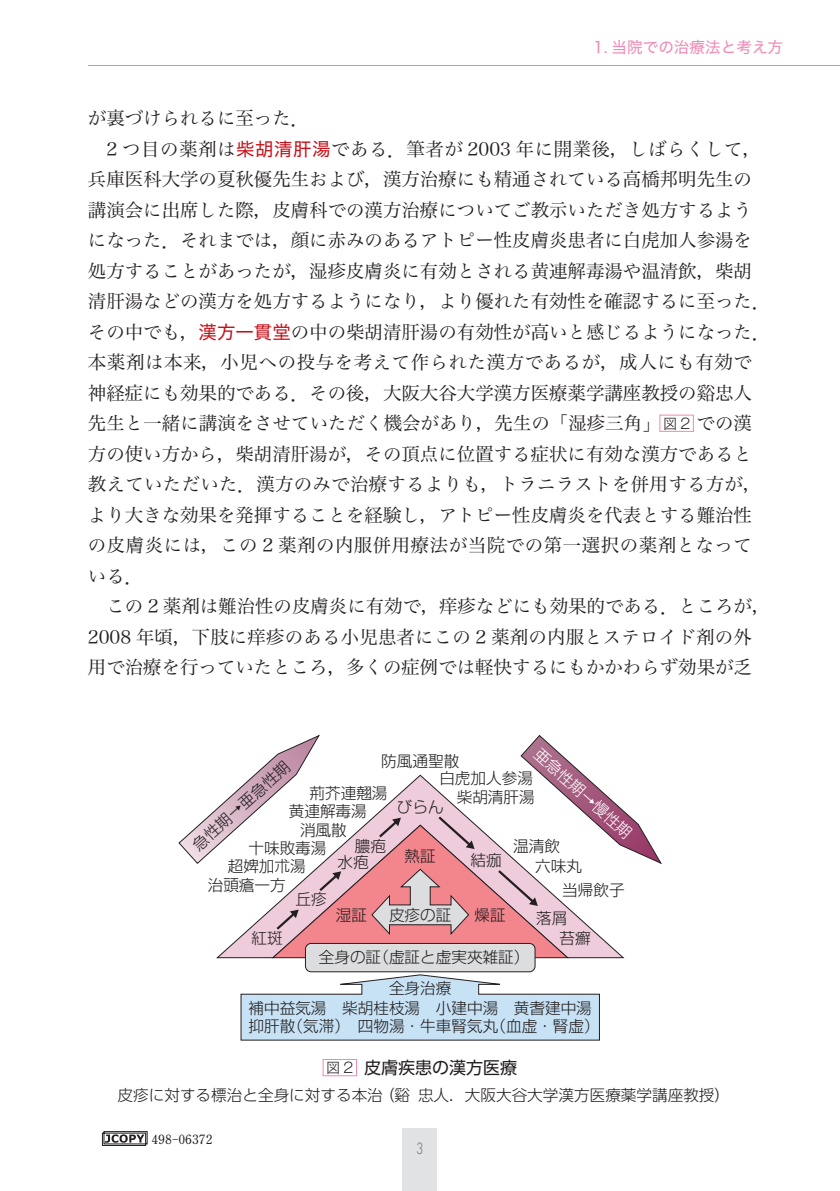
<style>
.page{position:relative;width:840px;height:1191px;background:#fff}
.page>*{position:absolute;margin:0;border:0;box-sizing:border-box;transform-origin:0 0}
.t1{font:18.4px "Hira Min Pro W3";color:#231f20}
.t2{font:18.4px "Hira Min Pro W3";letter-spacing:.03em;color:#231f20}
.t3{font:17px "UD Shin Go Pr 6";color:#231f20}
.t4{font:300 17px "Futura PT";color:#636366;scale:.8 1}
.t5{font:300 15.6px/19px "Shin Go Pr 5";color:#231f20}
.t6{font:300 15.6px "UD Shin Go Pr 6";color:#231f20}
.t7{font:15.6px "Hira Kaku Pro N W4";color:#f287b6}
.t8{font:300 15.6px "Shin Go Pr 5";color:#fff}
.t9{font:700 12.8px "Futo Min A101 Pr 6";color:#231f20}
.s1{font-family:"Hira Kaku Pro N W4";color:#c4121a}
.s2{font-family:"Gothic MB101 Pr 6";font-weight:300;font-size:14.2px}
</style>
<div class="page">
<svg style="left:102px;top:1131px;width:46px;height:15px"></svg>
<div style="left:403px;top:1128px;width:34px;height:63px;background:#e1e2e4"></div>
<hr style="left:88px;top:65px;width:751px;height:1px;background:#a8a9ad">
<div style="left:659px;top:415px;width:34px;height:17px;border:1px solid #f287b6"></div>
<div style="left:322px;top:1059px;width:35px;height:17px;border:1px solid #f287b6"></div>
<svg style="left:240px;top:974px;width:359px;height:66px"></svg>
<div style="left:305px;top:943px;width:229px;height:28px;background:#dcdddf;border-radius:6px"></div>
<div style="left:305px;top:943px;width:230px;height:29px;border:1px solid #231f20;border-radius:6px"></div>
<svg style="left:178px;top:734px;width:484px;height:224px"></svg>
<p class="t7" style="left:593px;top:34px;width:191px">1. 当院での治療法と考え方</p>
<p class="t1" style="left:88px;top:103px;width:223px">が裏づけられるに至った．</p>
<p class="t2" style="left:106px;top:133px;width:655px">2 つ目の薬剤は<span class="s1">柴胡清肝湯</span>である．筆者が 2003 年に開業後，しばらくして，</p>
<p class="t1" style="left:88px;top:164px;width:665px">兵庫医科大学の夏秋優先生および，漢方治療にも精通されている高橋邦明先生の</p>
<p class="t1" style="left:88px;top:194px;width:665px">講演会に出席した際，皮膚科での漢方治療についてご教示いただき処方するよう</p>
<p class="t1" style="left:88px;top:225px;width:665px">になった．それまでは，顔に赤みのあるアトピー性皮膚炎患者に白虎加人参湯を</p>
<p class="t1" style="left:88px;top:255px;width:665px">処方することがあったが，湿疹皮膚炎に有効とされる黄連解毒湯や温清飲，柴胡</p>
<p class="t1" style="left:88px;top:286px;width:683px">清肝湯などの漢方を処方するようになり，より優れた有効性を確認するに至った．</p>
<p class="t1" style="left:88px;top:316px;width:683px">その中でも，<span class="s1">漢方一貫堂</span>の中の柴胡清肝湯の有効性が高いと感じるようになった．</p>
<p class="t2" style="left:88px;top:347px;width:665px">本薬剤は本来，小児への投与を考えて作られた漢方であるが，成人にも有効で</p>
<p class="t1" style="left:88px;top:377px;width:665px">神経症にも効果的である．その後，大阪大谷大学漢方医療薬学講座教授の谿忠人</p>
<p class="t1" style="left:88px;top:407px;width:665px">先生と一緒に講演をさせていただく機会があり，先生の「湿疹三角」<span class="s2">図 2</span> での漢</p>
<p class="t1" style="left:88px;top:438px;width:665px">方の使い方から，柴胡清肝湯が，その頂点に位置する症状に有効な漢方であると</p>
<p class="t1" style="left:88px;top:468px;width:674px">教えていただいた．漢方のみで治療するよりも，トラニラストを併用する方が，</p>
<p class="t1" style="left:88px;top:499px;width:665px">より大きな効果を発揮することを経験し，アトピー性皮膚炎を代表とする難治性</p>
<p class="t2" style="left:88px;top:529px;width:665px">の皮膚炎には，この 2 薬剤の内服併用療法が当院での第一選択の薬剤となって</p>
<p class="t1" style="left:88px;top:560px;width:57px">いる．</p>
<p class="t1" style="left:106px;top:590px;width:665px">この 2 薬剤は難治性の皮膚炎に有効で，痒疹などにも効果的である．ところが，</p>
<p class="t1" style="left:88px;top:621px;width:665px">2008 年頃，下肢に痒疹のある小児患者にこの 2 薬剤の内服とステロイド剤の外</p>
<p class="t1" style="left:88px;top:651px;width:665px">用で治療を行っていたところ，多くの症例では軽快するにもかかわらず効果が乏</p>
<p class="t8" style="left:545px;top:742px;width:126px;rotate:42deg">亜急性期→慢性期</p>
<p class="t5" style="left:187px;top:839px;width:126px;rotate:-42deg">急性期→亜急性期</p>
<p class="t5" style="left:381px;top:750px;width:79px">防風通聖散</p>
<p class="t5" style="left:439px;top:767px;width:95px">白虎加人参湯</p>
<p class="t5" style="left:309px;top:782px;width:79px">荊芥連翹湯</p>
<p class="t5" style="left:337px;top:836px;width:50px;line-height:16px;text-indent:17px">膿疱水疱</p>
<p class="t5" style="left:295px;top:888px;width:33px">丘疹</p>
<p class="t5" style="left:456px;top:786px;width:79px">柴胡清肝湯</p>
<p class="t5" style="left:535px;top:834px;width:48px;line-height:19.6px;text-indent:-22px">温清飲<br>六味丸</p>
<p class="t5" style="left:562px;top:879px;width:64px">当帰飲子</p>
<p class="t5" style="left:396px;top:795px;width:48px">びらん</p>
<p class="t5" style="left:289px;top:800px;width:79px">黄連解毒湯</p>
<p class="t5" style="left:300px;top:819px;width:48px">消風散</p>
<p class="t5" style="left:248px;top:837px;width:79px">十味敗毒湯</p>
<p class="t5" style="left:404px;top:845px;width:33px">熱証</p>
<p class="t5" style="left:470px;top:849px;width:33px">結痂</p>
<p class="t5" style="left:227px;top:855px;width:79px">超婢加朮湯</p>
<p class="t5" style="left:207px;top:873px;width:79px">治頭瘡一方</p>
<p class="t5" style="left:389px;top:904px;width:64px">皮疹の証</p>
<p class="t5" style="left:336px;top:904px;width:33px">湿証</p>
<p class="t5" style="left:474px;top:904px;width:33px">燥証</p>
<p class="t5" style="left:536px;top:907px;width:33px">落屑</p>
<p class="t5" style="left:251px;top:927px;width:33px">紅斑</p>
<p class="t5" style="left:559px;top:927px;width:33px">苔癬</p>
<p class="t5" style="left:318px;top:946px;width:212px">全身の証（虚証と虚実夾雑証）</p>
<p class="t5" style="left:248px;top:977px;width:352px;text-align:center">全身治療<br>補中益気湯　柴胡桂枝湯　小建中湯　黄耆建中湯抑肝散（気滞）　四物湯・牛車腎気丸（血虚・腎虚）</p>
<p class="t3" style="left:326px;top:1054px;width:192px"><span class="s2">図 2</span> 皮膚疾患の漢方医療</p>
<p class="t6" style="left:117px;top:1082px;width:613px">皮疹に対する標治と全身に対する本治（谿 忠人．大阪大谷大学漢方医療薬学講座教授）</p>
<p class="t9" style="left:151px;top:1129px;width:63px">498-06372</p>
<p class="t4" style="left:416px;top:1138px;width:11px">3</p>
</div>
